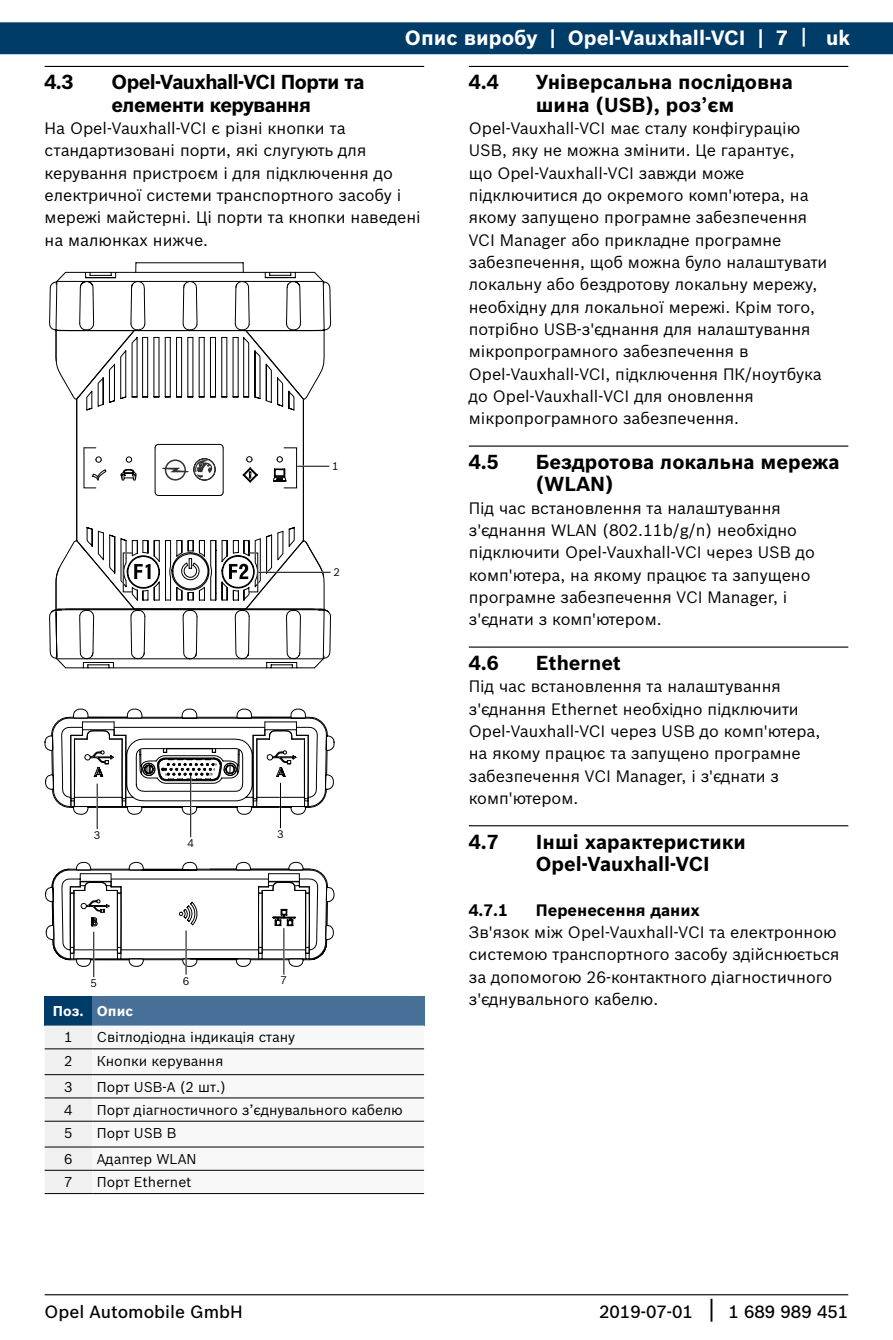
<style>
.page{position:relative;width:893px;height:1340px;background:#fff}
.page>*{position:absolute;margin:0;border:0;box-sizing:border-box;transform-origin:0 0}
.t1{font:700 20.25px "Bosch Sans";color:#fff}
.t2{font:700 19.8px/22.3px "Bosch Sans";color:#000}
.t3{font:700 19.8px/22.3px "Bosch Sans";letter-spacing:-.03em;color:#000}
.t4{font:500 17.32px "Bosch Sans";color:#000}
.t5{font:16.2px/22.3px "Bosch Sans";color:#000}
.t6{font:700 16.2px "Bosch Sans";color:#000}
.t7{font:13.95px "Bosch Sans";color:#000}
.t8{font:700 13.95px "Bosch Sans";color:#fff}
.t9{font:10.8px "Bosch Sans";color:#000}
.s1{font-weight:400;font-size:24.75px}
</style>
<div class="page">
<hr style="left:45px;top:1294px;width:803px;height:1px;background:#000">
<div style="left:0;top:22px;width:893px;height:32px;background:#003c68"></div>
<hr style="left:802px;top:28px;width:3px;height:19px;background:#f0f0f0">
<hr style="left:45px;top:66px;width:379px;height:1px;background:#000">
<svg style="left:77px;top:410px;width:227px;height:117px"></svg>
<hr style="left:76px;top:399px;width:1px;height:141px;background:#000">
<svg style="left:49px;top:262px;width:282px;height:148px"></svg>
<svg style="left:86px;top:337px;width:208px;height:190px"></svg>
<hr style="left:297px;top:465px;width:37px;height:2px;background:#fff">
<hr style="left:296px;top:466px;width:39px;height:1px;background:#000">
<div style="left:329px;top:460px;width:12px;height:12px;background:#fff;border-radius:50%"></div>
<hr style="left:93px;top:932px;width:1px;height:51px;background:#000">
<div style="left:88px;top:977px;width:12px;height:12px;background:#fff;border-radius:50%"></div>
<div style="left:284px;top:447px;width:13px;height:41px;border:1px solid #000"></div>
<svg style="left:83px;top:444px;width:203px;height:52px"></svg>
<svg style="left:45px;top:527px;width:290px;height:448px"></svg>
<div style="left:45px;top:995px;width:47px;height:30px;background:#003c68"></div>
<div style="left:92px;top:995px;width:332px;height:30px;background:#477099"></div>
<div style="left:45px;top:1025px;width:47px;height:168px;background:#f0f0f0"></div>
<svg style="left:92px;top:1025px;width:332px;height:146px"></svg>
<hr style="left:92px;top:1169px;width:332px;height:1px;background:#000">
<hr style="left:92px;top:1193px;width:332px;height:1px;background:#000">
<hr style="left:45px;top:1048px;width:47px;height:1px;background:#000">
<hr style="left:45px;top:1120px;width:47px;height:1px;background:#000">
<hr style="left:92px;top:1048px;width:332px;height:1px;background:#000">
<hr style="left:45px;top:1169px;width:47px;height:1px;background:#000">
<hr style="left:45px;top:1193px;width:47px;height:1px;background:#000">
<hr style="left:45px;top:1074px;width:47px;height:1px;background:#000">
<hr style="left:92px;top:1074px;width:332px;height:1px;background:#000">
<hr style="left:45px;top:1097px;width:47px;height:1px;background:#000">
<hr style="left:92px;top:1097px;width:332px;height:1px;background:#000">
<hr style="left:92px;top:1120px;width:332px;height:1px;background:#000">
<hr style="left:45px;top:1146px;width:47px;height:1px;background:#000">
<hr style="left:92px;top:1146px;width:332px;height:1px;background:#000">
<hr style="left:469px;top:66px;width:379px;height:1px;background:#000">
<hr style="left:469px;top:445px;width:379px;height:1px;background:#000">
<hr style="left:469px;top:646px;width:379px;height:1px;background:#000">
<hr style="left:469px;top:825px;width:379px;height:1px;background:#000">
<p class="t1" style="left:405px;top:22px;width:385px">Опис виробу | Opel-Vauxhall-VCI | 7</p>
<p class="t1" style="left:826px;top:22px;width:26px">uk</p>
<p class="t2" style="left:45px;top:70px;width:30px">4.3</p>
<p class="t3" style="left:112px;top:70px;width:254px">Opel-Vauxhall-VCI Порти та елементи керування</p>
<p class="t5" style="left:45px;top:116px;width:378px">На Opel-Vauxhall-VCI є різні кнопки та стандартизовані порти, які слугують для керування пристроєм і для підключення до електричної системи транспортного засобу і мережі майстерні. Ці порти та кнопки наведені на малюнках нижче.</p>
<p class="t9" style="left:332px;top:458px;width:8px">1</p>
<p class="t9" style="left:333px;top:564px;width:8px">2</p>
<p class="t9" style="left:94px;top:827px;width:8px">3</p>
<p class="t9" style="left:277px;top:826px;width:8px">3</p>
<p class="t9" style="left:187px;top:835px;width:8px">4</p>
<p class="t9" style="left:91px;top:975px;width:8px">5</p>
<p class="t9" style="left:183px;top:972px;width:8px">6</p>
<p class="t9" style="left:281px;top:972px;width:8px">7</p>
<p class="t8" style="left:53px;top:1000px;width:82px">Поз. Опис</p>
<p class="t7" style="left:64px;top:1027px;width:10px">1</p>
<p class="t7" style="left:97px;top:1027px;width:200px">Світлодіодна індикація стану</p>
<p class="t7" style="left:64px;top:1050px;width:10px">2</p>
<p class="t7" style="left:97px;top:1050px;width:128px">Кнопки керування</p>
<p class="t7" style="left:64px;top:1076px;width:10px">3</p>
<p class="t7" style="left:97px;top:1076px;width:131px">Порт USB-A (2 шт.)</p>
<p class="t7" style="left:64px;top:1099px;width:10px">4</p>
<p class="t7" style="left:97px;top:1099px;width:307px">Порт діагностичного з’єднувального кабелю</p>
<p class="t7" style="left:64px;top:1122px;width:10px">5</p>
<p class="t7" style="left:97px;top:1122px;width:81px">Порт USB В</p>
<p class="t7" style="left:64px;top:1148px;width:10px">6</p>
<p class="t7" style="left:97px;top:1148px;width:101px">Адаптер WLAN</p>
<p class="t7" style="left:64px;top:1171px;width:10px">7</p>
<p class="t7" style="left:97px;top:1171px;width:96px">Порт Ethernet</p>
<p class="t2" style="left:469px;top:70px;width:31px">4.4</p>
<p class="t2" style="left:536px;top:70px;width:259px">Універсальна послідовна шина (USB), роз’єм</p>
<p class="t5" style="left:469px;top:116px;width:360px">Opel-Vauxhall-VCI має сталу конфігурацію USB, яку не можна змінити. Це гарантує,<br>що Opel-Vauxhall-VCI завжди може підключитися до окремого комп'ютера, на якому запущено програмне забезпечення VCI Manager або прикладне програмне забезпечення, щоб можна було налаштувати локальну або бездротову локальну мережу, необхідну для локальної мережі. Крім того, потрібно USB-з'єднання для налаштування мікропрограмного забезпечення в Opel-Vauxhall-VCI, підключення ПК/ноутбука до Opel-Vauxhall-VCI для оновлення мікропрограмного забезпечення.</p>
<p class="t2" style="left:469px;top:449px;width:31px">4.5</p>
<p class="t2" style="left:536px;top:449px;width:305px">Бездротова локальна мережа (WLAN)</p>
<p class="t5" style="left:469px;top:495px;width:348px">Під час встановлення та налаштування з'єднання WLAN (802.11b/g/n) необхідно підключити Opel-Vauxhall-VCI через USB до комп'ютера, на якому працює та запущено програмне забезпечення VCI Manager, і з'єднати з комп'ютером.</p>
<p class="t2" style="left:469px;top:650px;width:31px">4.6</p>
<p class="t2" style="left:536px;top:650px;width:87px">Ethernet</p>
<p class="t5" style="left:469px;top:674px;width:353px">Під час встановлення та налаштування з'єднання Ethernet необхідно підключити Opel-Vauxhall-VCI через USB до комп'ютера, на якому працює та запущено програмне забезпечення VCI Manager, і з'єднати з комп'ютером.</p>
<p class="t2" style="left:469px;top:829px;width:31px">4.7</p>
<p class="t2" style="left:536px;top:829px;width:212px">Інші характеристики<br>Opel-Vauxhall-VCI</p>
<p class="t6" style="left:469px;top:897px;width:41px">4.7.1</p>
<p class="t6" style="left:536px;top:897px;width:166px">Перенесення даних</p>
<p class="t5" style="left:469px;top:919px;width:372px">Зв'язок між Opel-Vauxhall-VCI та електронною системою транспортного засобу здійснюється за допомогою 26-контактного діагностичного з'єднувального кабелю.</p>
<p class="t4" style="left:45px;top:1298px;width:200px">Opel Automobile GmbH</p>
<p class="t4" style="left:599px;top:1298px;width:251px">2019-07-01 <span class="s1">|</span> 1 689 989 451</p>
</div>
